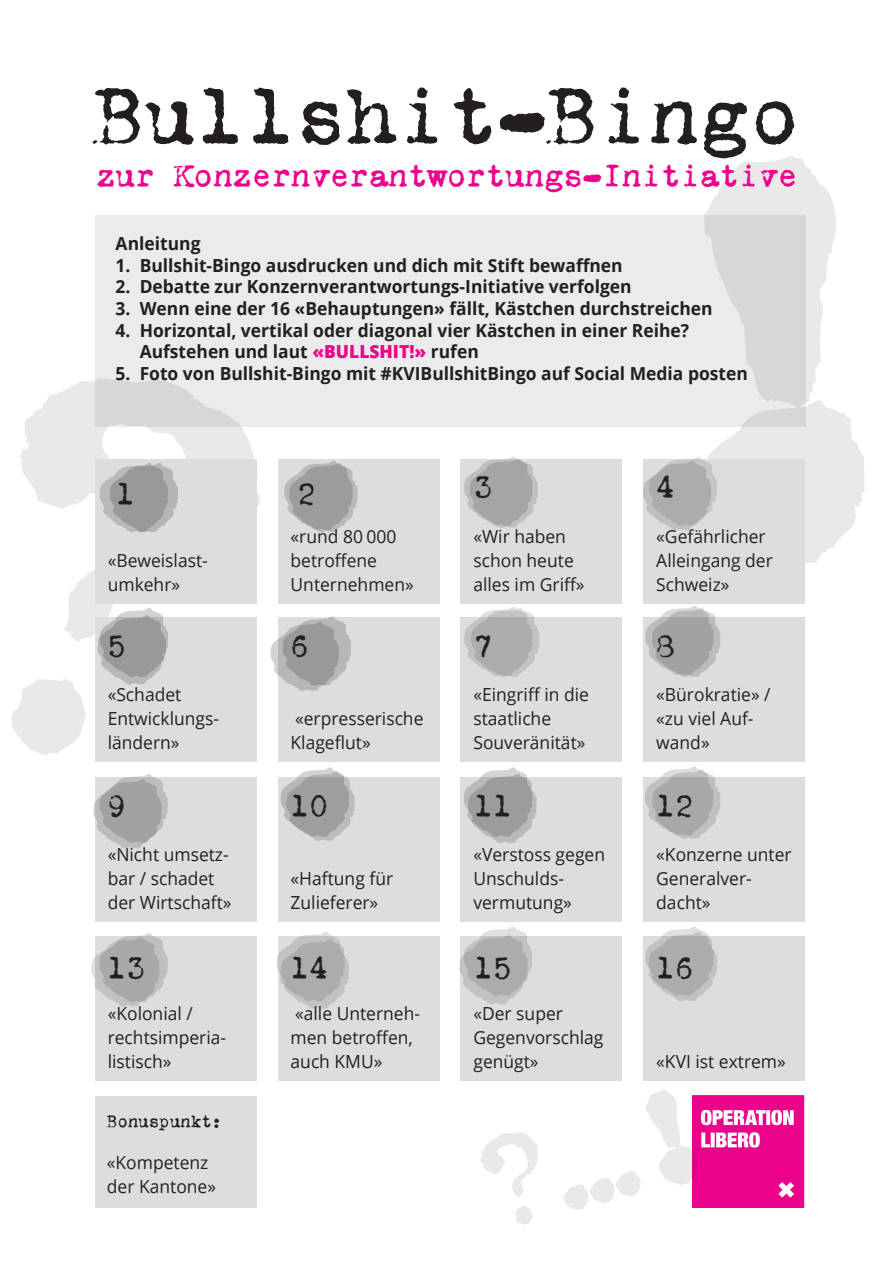
<style>
.page{position:relative;width:893px;height:1263px;background:#fff}
.page>*{position:absolute;margin:0;border:0;box-sizing:border-box;transform-origin:0 0}
.t1{font:249px/318.8px "VT Portable Remington";color:#231f20}
.t2{font:84px "VT Portable Remington";color:#231f20}
.t3{font:33px "VT Portable Remington";letter-spacing:-.01em;color:#ed028c}
.t4{font:33px "VT Portable Remington";color:#231f20}
.t5{font:18px/24px "Open Sans";color:#231f20}
.t6{font:700 18px/21.6px "Open Sans";color:#231f20}
.t7{font:18px "VT Portable Remington";color:#231f20}
.s1{font-weight:800;color:#ed028c}
</style>
<div class="page">
<div style="left:95px;top:777px;width:162px;height:144px;background:#dcdddf"></div>
<div style="left:95px;top:936px;width:162px;height:145px;background:#dcdddf"></div>
<div style="left:278px;top:459px;width:161px;height:145px;background:#dcdddf"></div>
<div style="left:278px;top:617px;width:161px;height:145px;background:#dcdddf"></div>
<div style="left:278px;top:777px;width:161px;height:144px;background:#dcdddf"></div>
<div style="left:278px;top:936px;width:161px;height:145px;background:#dcdddf"></div>
<div style="left:461px;top:459px;width:161px;height:145px;background:#dcdddf"></div>
<div style="left:461px;top:617px;width:161px;height:145px;background:#dcdddf"></div>
<div style="left:461px;top:777px;width:161px;height:144px;background:#dcdddf"></div>
<div style="left:461px;top:936px;width:161px;height:145px;background:#dcdddf"></div>
<div style="left:643px;top:459px;width:162px;height:145px;background:#dcdddf"></div>
<div style="left:643px;top:617px;width:162px;height:145px;background:#dcdddf"></div>
<div style="left:643px;top:777px;width:162px;height:144px;background:#dcdddf"></div>
<div style="left:643px;top:936px;width:162px;height:145px;background:#dcdddf"></div>
<div style="left:95px;top:215px;width:710px;height:211px;background:#ecebeb"></div>
<img style="left:701px;top:1095px;width:104px;height:112px">
<div style="left:95px;top:1096px;width:162px;height:111px;background:#dcdddf"></div>
<svg style="left:95px;top:426px;width:192px;height:336px"></svg>
<svg style="left:692px;top:215px;width:114px;height:212px"></svg>
<svg style="left:692px;top:1095px;width:9px;height:113px"></svg>
<h2 class="t2" style="left:94px;top:68px;width:707px">Bullshit-Bingo</h2>
<h3 class="t3" style="left:96px;top:157px;width:703px">zur Konzernverantwortungs-Initiative</h3>
<p class="t6" style="left:116px;top:232px;width:86px">Anleitung</p>
<p class="t6" style="left:116px;top:254px;width:509px">1. Bullshit-Bingo ausdrucken und dich mit Stift bewaffnen</p>
<p class="t6" style="left:116px;top:276px;width:518px">2. Debatte zur Konzernverantwortungs-Initiative verfolgen</p>
<p class="t6" style="left:116px;top:297px;width:599px">3. Wenn eine der 16 «Behauptungen» fällt, Kästchen durchstreichen</p>
<p class="t6" style="left:140px;top:319px;width:551px;text-indent:-24px">4. Horizontal, vertikal oder diagonal vier Kästchen in einer Reihe?<br>Aufstehen und laut <span class="s1">«BULLSHIT!»</span> rufen</p>
<p class="t6" style="left:116px;top:362px;width:634px">5. Foto von Bullshit-Bingo mit #KVIBullshitBingo auf Social Media posten</p>
<h1 class="t1" style="left:432px;top:284px;width:326px">..</h1>
<h1 class="t1" style="left:72px;top:290px;width:326px">..</h1>
<h3 class="t4" style="left:115px;top:475px;width:21px">1</h3>
<h3 class="t4" style="left:297px;top:475px;width:21px">2</h3>
<h3 class="t4" style="left:473px;top:468px;width:21px">3</h3>
<h3 class="t4" style="left:655px;top:468px;width:21px">4</h3>
<p class="t5" style="left:291px;top:524px;width:125px">«rund 80 000 betroffene<br>Unternehmen»</p>
<p class="t5" style="left:656px;top:524px;width:118px">«Gefährlicher<br>Alleingang der<br>Schweiz»</p>
<p class="t5" style="left:473px;top:524px;width:113px">«Wir haben schon heute alles im Griff»</p>
<p class="t5" style="left:108px;top:548px;width:102px">«Beweislast&shy;umkehr»</p>
<h1 class="t1" style="left:63px;top:439px;width:329px">..</h1>
<h1 class="t1" style="left:427px;top:435px;width:335px">.. .</h1>
<h3 class="t4" style="left:655px;top:626px;width:21px">8</h3>
<h3 class="t4" style="left:290px;top:627px;width:21px">6</h3>
<h3 class="t4" style="left:473px;top:627px;width:21px">7</h3>
<h3 class="t4" style="left:107px;top:627px;width:21px">5</h3>
<p class="t5" style="left:473px;top:682px;width:117px">«Eingriff in die staatliche<br>Souveränität»</p>
<p class="t5" style="left:108px;top:682px;width:113px">«Schadet<br>Entwicklungs&shy;ländern»</p>
<p class="t5" style="left:656px;top:682px;width:116px">«Bürokratie» / «zu viel Auf&shy;wand»</p>
<p class="t5" style="left:291px;top:706px;width:134px">«erpresserische<br>Klageflut»</p>
<h1 class="t1" style="left:615px;top:596px;width:146px">.</h1>
<h1 class="t1" style="left:62px;top:601px;width:515px">...</h1>
<h3 class="t4" style="left:655px;top:787px;width:40px">12</h3>
<h3 class="t4" style="left:473px;top:787px;width:40px">11</h3>
<h3 class="t4" style="left:290px;top:787px;width:40px">10</h3>
<h3 class="t4" style="left:107px;top:787px;width:21px">9</h3>
<p class="t5" style="left:108px;top:842px;width:125px">«Nicht umsetz&shy;bar / schadet der Wirtschaft»</p>
<p class="t5" style="left:473px;top:842px;width:133px">«Verstoss gegen<br>Unschulds&shy;vermutung»</p>
<p class="t5" style="left:656px;top:842px;width:137px">«Konzerne unter<br>Generalver&shy;dacht»</p>
<p class="t5" style="left:291px;top:866px;width:104px">«Haftung für<br>Zulieferer»</p>
<h1 class="t1" style="left:612px;top:759px;width:146px">.</h1>
<h1 class="t1" style="left:62px;top:760px;width:146px">.</h1>
<h1 class="t1" style="left:244px;top:766px;width:146px">.</h1>
<h3 class="t4" style="left:655px;top:949px;width:40px">16</h3>
<h3 class="t4" style="left:473px;top:949px;width:40px">15</h3>
<h3 class="t4" style="left:290px;top:949px;width:40px">14</h3>
<h3 class="t4" style="left:107px;top:949px;width:40px">13</h3>
<p class="t5" style="left:108px;top:1001px;width:120px">«Kolonial / rechtsimperia&shy;listisch»</p>
<p class="t5" style="left:291px;top:1001px;width:131px">«alle Unterneh&shy;men betroffen, auch KMU»</p>
<p class="t5" style="left:473px;top:1001px;width:132px">«Der super<br>Gegenvorschlag genügt»</p>
<p class="t5" style="left:656px;top:1049px;width:131px">«KVI ist extrem»</p>
<p class="t7" style="left:107px;top:1111px;width:117px">Bonuspunkt:</p>
<p class="t5" style="left:107px;top:1150px;width:111px">«Kompetenz der Kantone»</p>
</div>
